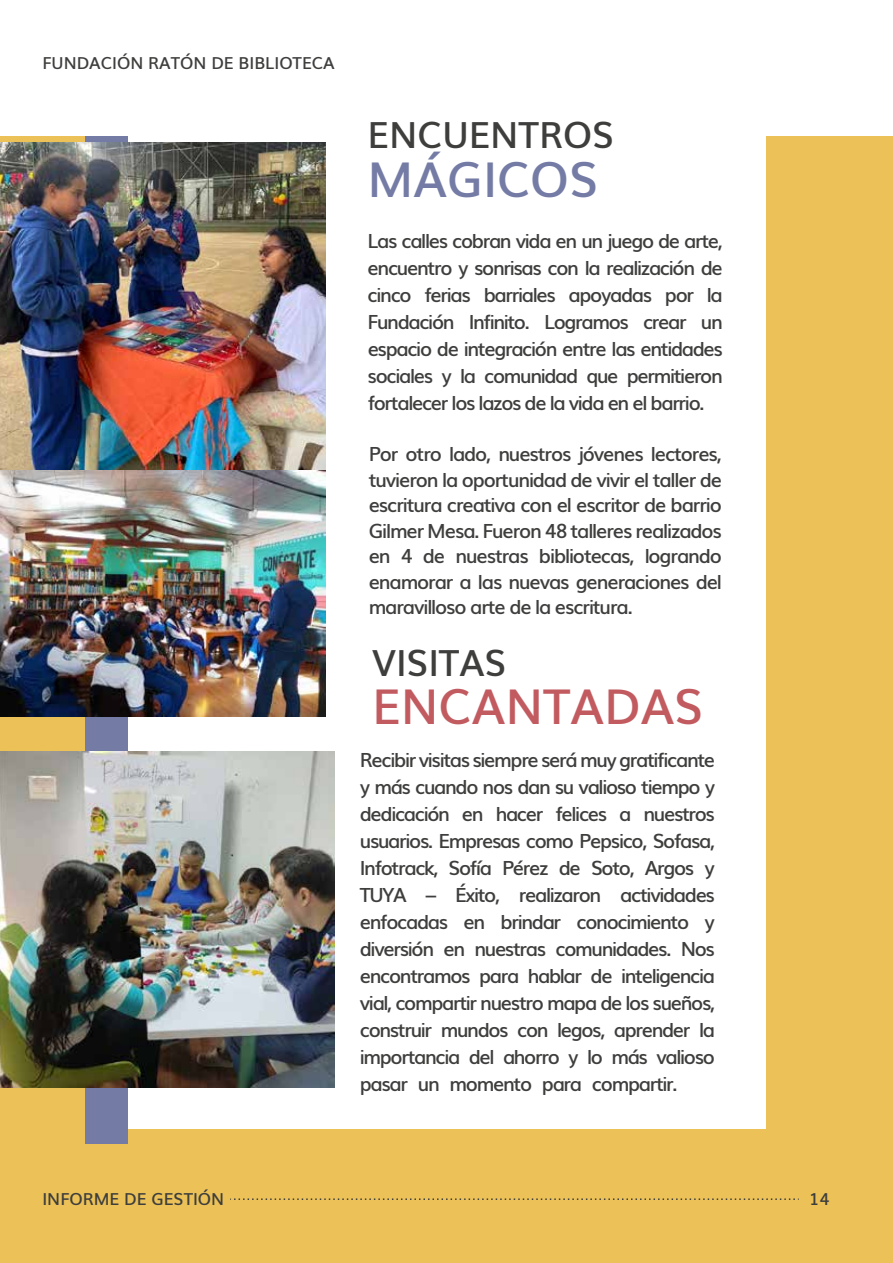
<style>
.page{position:relative;width:893px;height:1263px;background:#fff}
.page>*{position:absolute;margin:0;border:0;box-sizing:border-box;transform-origin:0 0}
.t1{font:600 48px "Muli";color:#c25b60}
.t2{font:600 48px "Muli";color:#747ba5}
.t3{font:600 36px "Muli";color:#3e3e3d}
.t4{font:600 19.5px/27px "Muli";letter-spacing:-.065em;color:#3e3e3d;text-align:justify}
.t5{font:600 16.5px "Muli";color:#3e3e3d}
</style>
<div class="page">
<div style="left:0;top:136px;width:893px;height:1127px;background:#ecc258"></div>
<div style="left:85px;top:121px;width:680px;height:1007px;background:#fff"></div>
<div style="left:85px;top:136px;width:43px;height:1007px;background:#747ba5"></div>
<img style="left:0;top:142px;width:325px;height:329px">
<svg style="left:230px;top:1198px;width:569px;height:2px"></svg>
<img style="left:0;top:751px;width:334px;height:336px">
<img style="left:0;top:471px;width:326px;height:245px">
<p class="t5" style="left:43px;top:50px;width:294px">FUNDACIÓN RATÓN DE BIBLIOTECA</p>
<h2 class="t3" style="left:368px;top:106px;width:248px">ENCUENTROS</h2>
<h1 class="t2" style="left:368px;top:140px;width:232px">MÁGICOS</h1>
<p class="t4" style="left:368px;top:226px;width:357px">Las calles cobran vida en un juego de arte, encuentro y sonrisas con la realización de cinco ferias barriales apoyadas por la Fundación Infinito. Logramos crear un espacio de integración entre las entidades sociales y la comunidad que permitieron fortalecer los lazos de la vida en el barrio.</p>
<p class="t4" style="left:369px;top:440px;width:355px;line-height:25.5px">Por otro lado, nuestros jóvenes lectores, tuvieron la oportunidad de vivir el taller de escritura creativa con el escritor de barrio Gilmer Mesa. Fueron 48 talleres realizados en 4 de nuestras bibliotecas, logrando enamorar a las nuevas generaciones del maravilloso arte de la escritura.</p>
<h2 class="t3" style="left:372px;top:634px;width:136px">VISITAS</h2>
<h1 class="t1" style="left:372px;top:668px;width:333px">ENCANTADAS</h1>
<p class="t4" style="left:360px;top:745px;width:357px">Recibir visitas siempre será muy gratificante y más cuando nos dan su valioso tiempo y dedicación en hacer felices a nuestros usuarios. Empresas como Pepsico, Sofasa, Infotrack, Sofía Pérez de Soto, Argos y TUYA – Éxito, realizaron actividades enfocadas en brindar conocimiento y diversión en nuestras comunidades. Nos encontramos para hablar de inteligencia vial, compartir nuestro mapa de los sueños, construir mundos con legos, aprender la importancia del ahorro y lo más valioso pasar un momento para compartir.</p>
<p class="t5" style="left:43px;top:1185px;width:183px">INFORME DE GESTIÓN</p>
<p class="t5" style="left:809px;top:1185px;width:22px">14</p>
</div>
